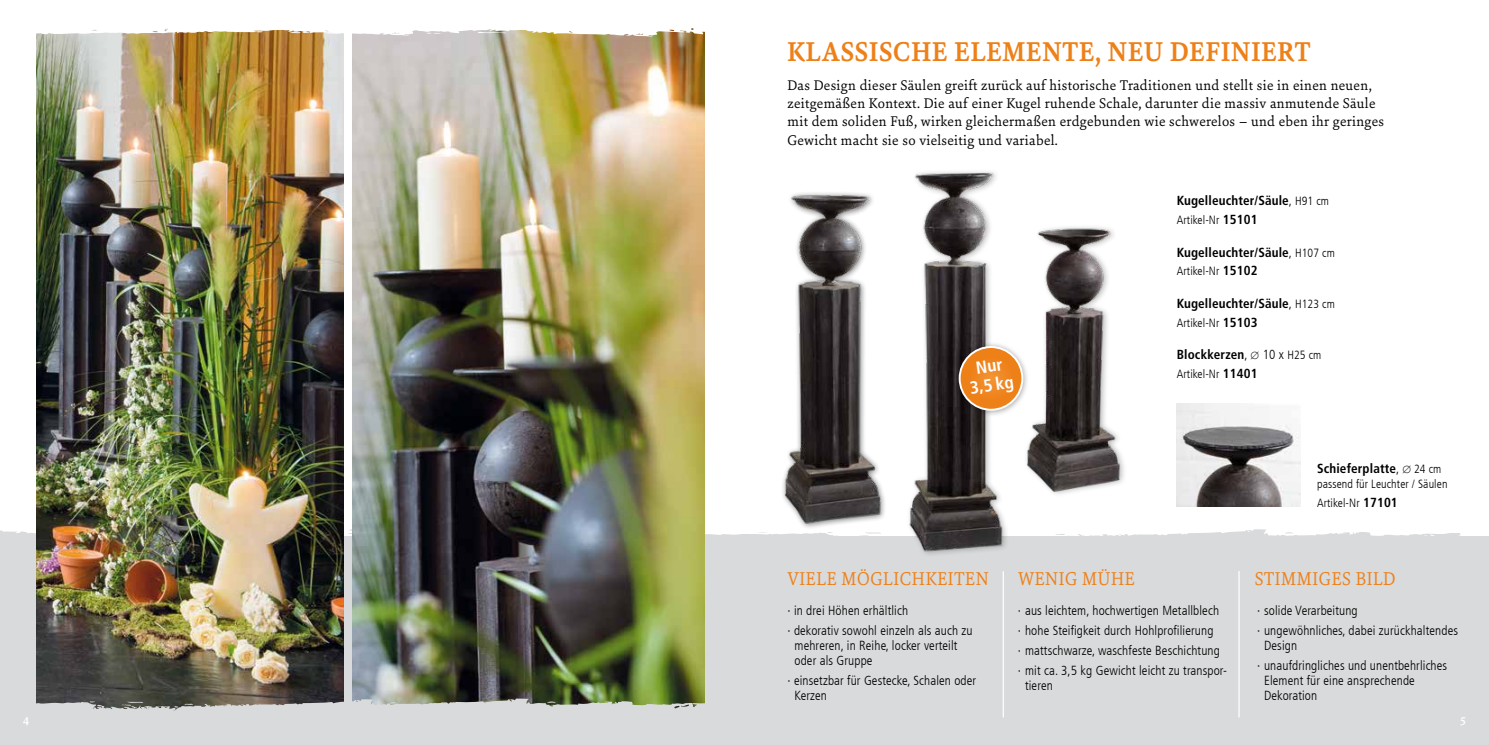
<style>
.page{position:relative;width:1489px;height:745px;background:#fff}
.page>*{position:absolute;margin:0;border:0;box-sizing:border-box;transform-origin:0 0}
.t1{font:700 29.12px "Sina Nova";letter-spacing:.03em;color:#ee8018;scale:.94 1}
.t2{font:19.88px "Sina Nova";letter-spacing:.03em;color:#ee8018;scale:.94 1}
.t3{font:700 condensed 17.5px/18.8px "Frutiger LT Com";color:#fff;text-align:center}
.t4{font:15px/18px "Sina Nova";letter-spacing:.02em;color:#000}
.t5{font:300 condensed 13.12px/20px "Frutiger LT Com";letter-spacing:.01em;color:#000}
.t6{font:700 condensed 13.12px "Frutiger LT Com";letter-spacing:.01em;color:#000}
.t7{font:700 12.5px "Sina Nova";color:#fff}
.t8{font:300 condensed 11.88px/18.8px "Frutiger LT Com";letter-spacing:.01em;color:#000}
.s1{font-weight:300}
.s2{font-weight:300;font-size:11.88px}
.s3{font-weight:700;font-size:13.12px}
</style>
<div class="page">
<img style="left:1176px;top:403px;width:124px;height:103px">
<div style="left:0;top:536px;width:1488px;height:208px;background:#d9dadb"></div>
<svg style="left:0;top:525px;width:1461px;height:74px"></svg>
<div style="left:780px;top:168px;width:346px;height:390px;background:#000;opacity:.3"></div>
<img style="left:887px;top:168px;width:123px;height:387px">
<img style="left:757px;top:184px;width:143px;height:343px">
<img style="left:1010px;top:218px;width:116px;height:277px">
<hr style="left:1002px;top:570px;width:1px;height:147px;background:#fff">
<hr style="left:1238px;top:570px;width:1px;height:147px;background:#fff">
<img style="left:352px;top:53px;width:352px;height:641px">
<img style="left:37px;top:53px;width:307px;height:641px">
<div style="left:953px;top:341px;width:76px;height:76px;background:#000;opacity:.35"></div>
<svg style="left:959px;top:347px;width:63px;height:62px;background:#ef8825"></svg>
<div style="left:958px;top:346px;width:65px;height:64px;border:2px solid #fff;border-radius:50%"></div>
<img style="left:36px;top:694px;width:669px;height:17px">
<img style="left:36px;top:28px;width:669px;height:25px">
<h1 class="t1" style="left:787px;top:33px;width:558px">KLASSISCHE ELEMENTE, NEU DEFINIERT</h1>
<p class="t4" style="left:787px;top:76px;width:598px">Das Design dieser Säulen greift zurück auf historische Traditionen und stellt sie in einen neuen, zeitgemäßen Kontext. Die auf einer Kugel ruhende Schale, darunter die massiv anmutende Säule mit dem soliden Fuß, wirken gleichermaßen erdgebunden wie schwerelos – und eben ihr geringes Gewicht macht sie so vielseitig und variabel.</p>
<h3 class="t3" style="left:965px;top:359px;width:46px;rotate:-8deg">Nur<br>3,5 kg</h3>
<p class="t6" style="left:1176px;top:193px;width:154px">Kugelleuchter/Säule<span class="s1">,</span> <span class="s2">H91 cm</span></p>
<p class="t8" style="left:1176px;top:210px;width:82px">Artikel-Nr <span class="s3">15101</span></p>
<p class="t6" style="left:1176px;top:244px;width:159px">Kugelleuchter/Säule<span class="s1">,</span> <span class="s2">H107 cm</span></p>
<p class="t8" style="left:1176px;top:262px;width:82px">Artikel-Nr <span class="s3">15102</span></p>
<p class="t6" style="left:1176px;top:295px;width:159px">Kugelleuchter/Säule<span class="s1">,</span> <span class="s2">H123 cm</span></p>
<p class="t8" style="left:1176px;top:313px;width:82px">Artikel-Nr <span class="s3">15103</span></p>
<p class="t6" style="left:1176px;top:346px;width:146px">Blockkerzen<span class="s1">,</span> ∅ <span class="s1">10 x</span> <span class="s2">H25 cm</span></p>
<p class="t8" style="left:1176px;top:364px;width:82px">Artikel-Nr <span class="s3">11401</span></p>
<p class="t6" style="left:1316px;top:460px;width:126px">Schieferplatte<span class="s1">,</span> ∅ <span class="s2">24 cm</span></p>
<p class="t8" style="left:1316px;top:474px;width:132px">passend für Leuchter / Säulen<br>Artikel-Nr <span class="s3">17101</span></p>
<h2 class="t2" style="left:787px;top:565px;width:215px">VIELE MÖGLICHKEITEN</h2>
<p class="t5" style="left:787px;top:600px;width:187px">· in drei Höhen erhältlich<br>· dekorativ sowohl einzeln als auch zu</p>
<p class="t5" style="left:794px;top:637px;width:164px;line-height:15px">mehreren, in Reihe, locker verteilt oder als Gruppe</p>
<p class="t5" style="left:794px;top:672px;width:183px;line-height:15px;text-indent:-7px">· einsetzbar für Gestecke, Schalen oder<br>Kerzen</p>
<h2 class="t2" style="left:1018px;top:565px;width:126px">WENIG MÜHE</h2>
<p class="t5" style="left:1017px;top:600px;width:210px">· aus leichtem, hochwertigen Metallblech<br>· hohe Steifigkeit durch Hohlprofilierung<br>· mattschwarze, waschfeste Beschichtung<br>· mit ca. 3,5 kg Gewicht leicht zu transpor-</p>
<p class="t5" style="left:1025px;top:675px;width:29px">tieren</p>
<h2 class="t2" style="left:1254px;top:565px;width:151px">STIMMIGES BILD</h2>
<p class="t5" style="left:1256px;top:600px;width:202px">· solide Verarbeitung<br>· ungewöhnliches, dabei zurückhaltendes</p>
<p class="t5" style="left:1256px;top:635px;width:192px;text-indent:7px">Design<br>· unaufdringliches und unentbehrliches</p>
<p class="t5" style="left:1263px;top:672px;width:152px;line-height:15px">Element für eine ansprechende<br>Dekoration</p>
<p class="t7" style="left:23px;top:712px;width:8px">4</p>
<p class="t7" style="left:1459px;top:712px;width:8px">5</p>
</div>
